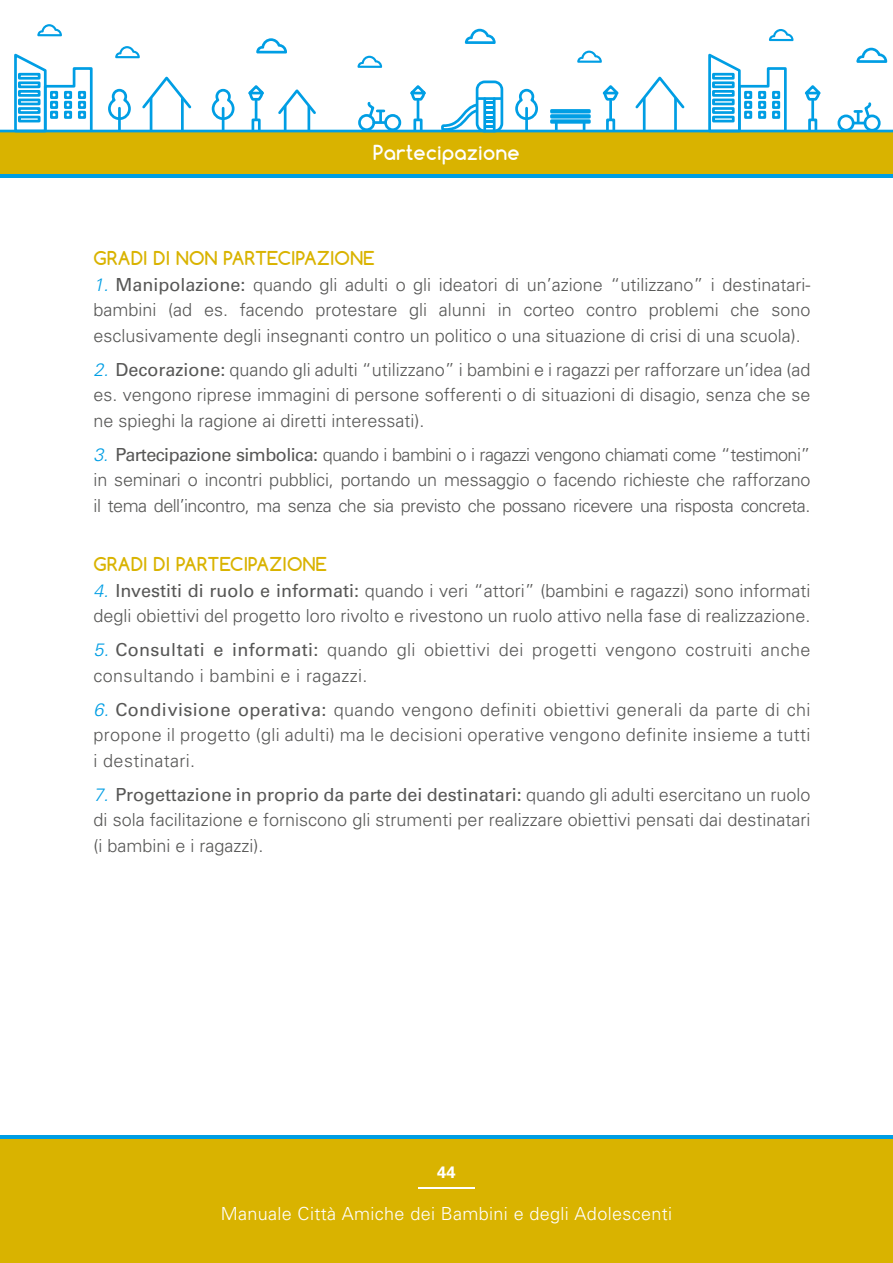
<style>
.page{position:relative;width:893px;height:1263px;background:#fff}
.page>*{position:absolute;margin:0;border:0;box-sizing:border-box;transform-origin:0 0}
.t1{font:700 19.5px "Comfortaa";letter-spacing:.02em;color:#fff}
.t2{font:300 18px/25.5px "Univers";color:#575756;text-align:justify}
.t3{font:300 18px/25.5px "Univers";letter-spacing:.02em;color:#575756}
.t4{font:500 18px "Univers CE";color:#575756}
.t5{font:700 18px "Comfortaa";letter-spacing:.02em;color:#d9b300}
.t6{font:300 18px "Univers";letter-spacing:.02em;color:#fff}
.t7{font:700 16.5px "Univers";color:#fff}
.s1{font-style:italic;color:#009ee4}
.s2{font-family:"Univers CE";font-weight:500}
.s3{font-family:"Univers";font-weight:300;font-style:italic;color:#009ee4}
.s4{font-family:"Univers";font-weight:300}
</style>
<div class="page">
<div style="left:0;top:1135px;width:893px;height:128px;background:#d9b300"></div>
<div style="left:0;top:132px;width:893px;height:42px;background:#d9b300"></div>
<hr style="left:0;top:1135px;width:893px;height:3px;background:#009ee4">
<hr style="left:0;top:174px;width:893px;height:4px;background:#009ee4">
<hr style="left:418px;top:1188px;width:57px;height:1px;background:#fff">
<hr style="left:0;top:130px;width:893px;height:2px;background:#009ee4">
<div style="left:384px;top:114px;width:17px;height:17px;border:3px solid #009ee4;border-radius:50%"></div>
<div style="left:358px;top:114px;width:17px;height:17px;border:3px solid #009ee4;border-radius:50%"></div>
<svg style="left:367px;top:101px;width:19px;height:23px"></svg>
<div style="left:837px;top:115px;width:17px;height:17px;border:3px solid #009ee4;border-radius:50%"></div>
<div style="left:864px;top:115px;width:17px;height:17px;border:3px solid #009ee4;border-radius:50%"></div>
<svg style="left:853px;top:102px;width:19px;height:22px"></svg>
<div style="left:476px;top:81px;width:27px;height:51px;border:3px solid #009ee4;border-radius:8px"></div>
<hr style="left:478px;top:97px;width:23px;height:3px;background:#009ee4">
<hr style="left:483px;top:99px;width:3px;height:32px;background:#009ee4">
<hr style="left:493px;top:99px;width:3px;height:32px;background:#009ee4">
<svg style="left:438px;top:102px;width:56px;height:30px"></svg>
<svg style="left:515px;top:88px;width:23px;height:32px"></svg>
<hr style="left:525px;top:108px;width:3px;height:23px;background:#009ee4">
<svg style="left:211px;top:88px;width:24px;height:33px"></svg>
<hr style="left:222px;top:108px;width:2px;height:23px;background:#009ee4">
<svg style="left:108px;top:88px;width:23px;height:32px"></svg>
<hr style="left:118px;top:108px;width:3px;height:23px;background:#009ee4">
<div style="left:252px;top:119px;width:9px;height:13px;border:3px solid #009ee4"></div>
<svg style="left:248px;top:85px;width:16px;height:34px"></svg>
<div style="left:413px;top:119px;width:10px;height:13px;border:3px solid #009ee4"></div>
<svg style="left:410px;top:85px;width:16px;height:34px"></svg>
<hr style="left:609px;top:101px;width:3px;height:18px;background:#009ee4">
<div style="left:606px;top:119px;width:9px;height:13px;border:3px solid #009ee4"></div>
<svg style="left:602px;top:85px;width:17px;height:17px"></svg>
<hr style="left:811px;top:101px;width:3px;height:18px;background:#009ee4">
<div style="left:808px;top:119px;width:9px;height:13px;border:3px solid #009ee4"></div>
<svg style="left:804px;top:85px;width:17px;height:17px"></svg>
<hr style="left:643px;top:99px;width:3px;height:32px;background:#009ee4">
<hr style="left:674px;top:99px;width:3px;height:32px;background:#009ee4">
<svg style="left:635px;top:76px;width:50px;height:35px"></svg>
<hr style="left:150px;top:99px;width:2px;height:32px;background:#009ee4">
<hr style="left:181px;top:99px;width:3px;height:32px;background:#009ee4">
<svg style="left:142px;top:76px;width:50px;height:35px"></svg>
<hr style="left:284px;top:106px;width:3px;height:25px;background:#009ee4">
<hr style="left:307px;top:106px;width:3px;height:25px;background:#009ee4">
<svg style="left:278px;top:89px;width:38px;height:28px"></svg>
<svg style="left:256px;top:38px;width:31px;height:16px"></svg>
<svg style="left:465px;top:29px;width:31px;height:15px"></svg>
<svg style="left:856px;top:48px;width:31px;height:15px"></svg>
<svg style="left:357px;top:56px;width:25px;height:12px"></svg>
<svg style="left:577px;top:51px;width:25px;height:12px"></svg>
<svg style="left:769px;top:29px;width:24px;height:12px"></svg>
<svg style="left:115px;top:46px;width:25px;height:12px"></svg>
<svg style="left:37px;top:24px;width:25px;height:12px"></svg>
<svg style="left:13px;top:53px;width:81px;height:80px"></svg>
<div style="left:18px;top:73px;width:23px;height:7px;border:3px solid #009ee4"></div>
<div style="left:18px;top:81px;width:23px;height:7px;border:3px solid #009ee4"></div>
<div style="left:18px;top:90px;width:23px;height:7px;border:3px solid #009ee4"></div>
<div style="left:18px;top:99px;width:23px;height:6px;border:3px solid #009ee4"></div>
<div style="left:18px;top:107px;width:23px;height:7px;border:3px solid #009ee4"></div>
<div style="left:18px;top:116px;width:23px;height:6px;border:3px solid #009ee4"></div>
<div style="left:50px;top:91px;width:8px;height:8px;border:3px solid #009ee4"></div>
<div style="left:64px;top:91px;width:8px;height:8px;border:3px solid #009ee4"></div>
<div style="left:78px;top:91px;width:8px;height:8px;border:3px solid #009ee4"></div>
<div style="left:50px;top:101px;width:8px;height:8px;border:3px solid #009ee4"></div>
<div style="left:64px;top:101px;width:8px;height:8px;border:3px solid #009ee4"></div>
<div style="left:78px;top:101px;width:8px;height:8px;border:3px solid #009ee4"></div>
<div style="left:50px;top:111px;width:8px;height:8px;border:3px solid #009ee4"></div>
<div style="left:64px;top:111px;width:8px;height:8px;border:3px solid #009ee4"></div>
<div style="left:78px;top:111px;width:8px;height:8px;border:3px solid #009ee4"></div>
<svg style="left:707px;top:53px;width:81px;height:80px"></svg>
<div style="left:712px;top:73px;width:23px;height:7px;border:3px solid #009ee4"></div>
<div style="left:712px;top:81px;width:23px;height:7px;border:3px solid #009ee4"></div>
<div style="left:712px;top:90px;width:23px;height:7px;border:3px solid #009ee4"></div>
<div style="left:712px;top:99px;width:23px;height:6px;border:3px solid #009ee4"></div>
<div style="left:712px;top:107px;width:23px;height:7px;border:3px solid #009ee4"></div>
<div style="left:712px;top:116px;width:23px;height:6px;border:3px solid #009ee4"></div>
<div style="left:744px;top:91px;width:8px;height:8px;border:3px solid #009ee4"></div>
<div style="left:758px;top:91px;width:8px;height:8px;border:3px solid #009ee4"></div>
<div style="left:772px;top:91px;width:8px;height:8px;border:3px solid #009ee4"></div>
<div style="left:744px;top:101px;width:8px;height:8px;border:3px solid #009ee4"></div>
<div style="left:758px;top:101px;width:8px;height:8px;border:3px solid #009ee4"></div>
<div style="left:772px;top:101px;width:8px;height:8px;border:3px solid #009ee4"></div>
<div style="left:744px;top:111px;width:8px;height:8px;border:3px solid #009ee4"></div>
<div style="left:758px;top:111px;width:8px;height:8px;border:3px solid #009ee4"></div>
<div style="left:772px;top:111px;width:8px;height:8px;border:3px solid #009ee4"></div>
<div style="left:550px;top:109px;width:41px;height:4px;border:3px solid #009ee4"></div>
<div style="left:550px;top:114px;width:41px;height:5px;border:3px solid #009ee4"></div>
<div style="left:550px;top:119px;width:41px;height:5px;border:3px solid #009ee4"></div>
<svg style="left:555px;top:122px;width:3px;height:8px"></svg>
<svg style="left:583px;top:122px;width:2px;height:8px"></svg>
<p class="t1" style="left:373px;top:145px;width:148px">Partecipazione</p>
<p class="t5" style="left:94px;top:251px;width:283px">GRADI DI NON PARTECIPAZIONE</p>
<p class="t2" style="left:94px;top:273px;width:718px"><span class="s1">1.</span> <span class="s2">Manipolazione:</span> quando gli adulti o gli ideatori di un’azione “utilizzano” i destinatari&shy;bambini (ad es. facendo protestare gli alunni in corteo contro problemi che sono esclusivamente degli insegnanti contro un politico o una situazione di crisi di una scuola).</p>
<p class="t2" style="left:94px;top:358px;width:718px"><span class="s1">2.</span> <span class="s2">Decorazione:</span> quando gli adulti “utilizzano” i bambini e i ragazzi per rafforzare un’idea (ad es. vengono riprese immagini di persone sofferenti o di situazioni di disagio, senza che se ne spieghi la ragione ai diretti interessati).</p>
<p class="t2" style="left:94px;top:443px;width:718px"><span class="s1">3.</span> <span class="s2">Partecipazione simbolica:</span> quando i bambini o i ragazzi vengono chiamati come “testimoni” in seminari o incontri pubblici, portando un messaggio o facendo richieste che rafforzano il tema dell’incontro, ma senza che sia previsto che possano ricevere una risposta concreta.</p>
<p class="t5" style="left:94px;top:557px;width:235px">GRADI DI PARTECIPAZIONE</p>
<p class="t2" style="left:94px;top:579px;width:718px"><span class="s1">4.</span> <span class="s2">Investiti di ruolo e informati:</span> quando i veri “attori” (bambini e ragazzi) sono informati degli obiettivi del progetto loro rivolto e rivestono un ruolo attivo nella fase di realizzazione.</p>
<p class="t3" style="left:94px;top:639px;width:718px"><span class="s1">5.</span> <span class="s2">Consultati e informati:</span> quando gli obiettivi dei progetti vengono costruiti anche consultando i bambini e i ragazzi.</p>
<p class="t2" style="left:94px;top:698px;width:718px"><span class="s1">6.</span> <span class="s2">Condivisione operativa:</span> quando vengono definiti obiettivi generali da parte di chi propone il progetto (gli adulti) ma le decisioni operative vengono definite insieme a tutti i destinatari.</p>
<p class="t4" style="left:94px;top:787px;width:718px"><span class="s3">7.</span> Progettazione in proprio da parte dei destinatari: <span class="s4">quando gli adulti esercitano un ruolo</span></p>
<p class="t2" style="left:94px;top:809px;width:718px">di sola facilitazione e forniscono gli strumenti per realizzare obiettivi pensati dai destinatari (i bambini e i ragazzi).</p>
<p class="t7" style="left:437px;top:1165px;width:20px">44</p>
<p class="t6" style="left:221px;top:1206px;width:453px">Manuale Città Amiche dei Bambini e degli Adolescenti</p>
</div>
